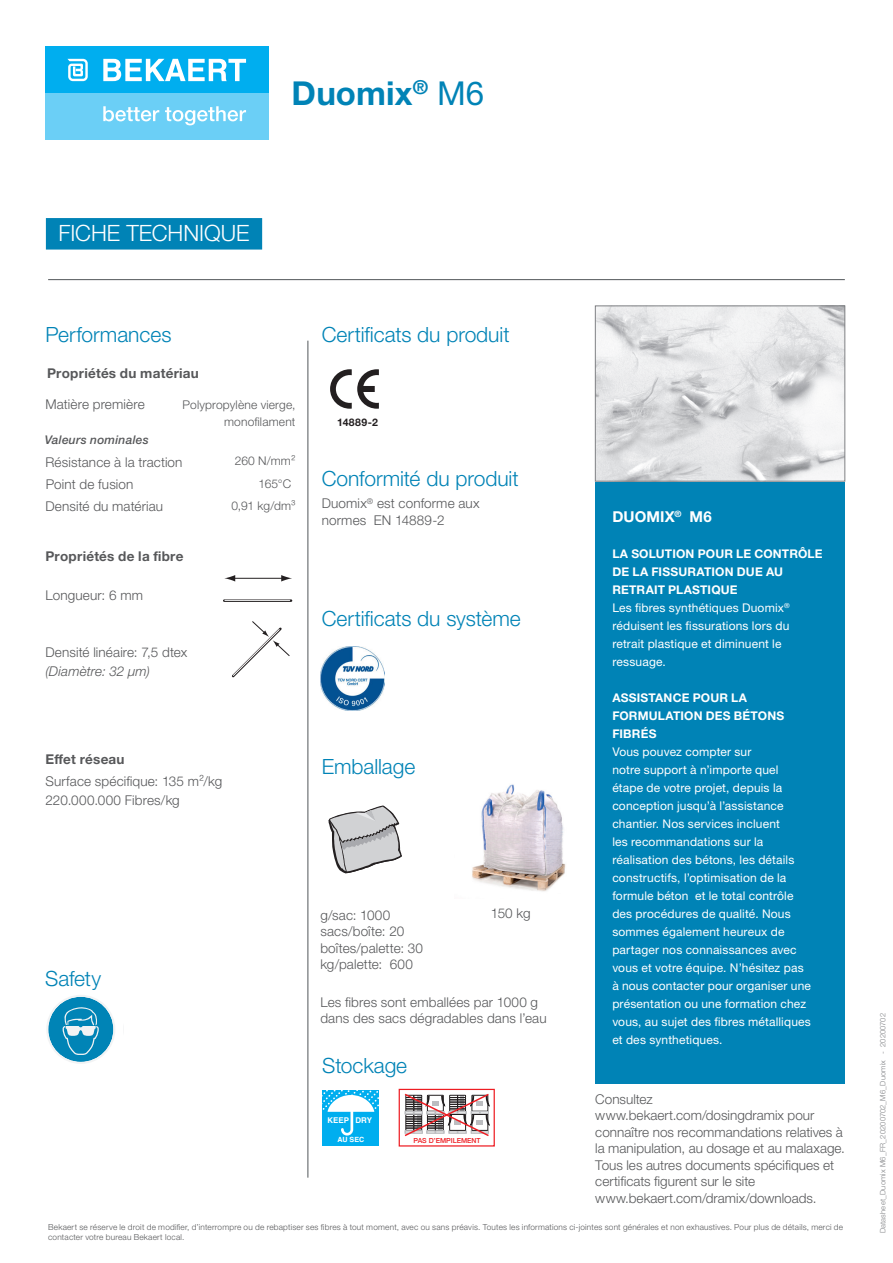
<style>
.page{position:relative;width:893px;height:1263px;background:#fff}
.page>*{position:absolute;margin:0;border:0;box-sizing:border-box;transform-origin:0 0}
.t1{font:700 33px "Helvetica Neue LTW1 G";letter-spacing:.005em;color:#0083b6}
.t2{font:300 22.5px "Helvetica Neue LTW1 G";letter-spacing:-.005em;color:#fff}
.t3{font:300 21px "Helvetica Neue LTW1 G";letter-spacing:-.005em;color:#0083b6}
.t4{font:700 15px "Helvetica Neue LTW1 G";letter-spacing:.005em;color:#fff}
.t5{font:300 13.5px/16.5px "Helvetica Neue LTW1 G";letter-spacing:.005em;color:#57585a}
.t6{font:700 13.5px "Helvetica Neue LTW1 G";letter-spacing:.02em;color:#57585a}
.t7{font:italic 300 13.5px "Helvetica Neue LTW1 G";letter-spacing:.01em;color:#57585a}
.t8{font:12px/18px "Helvetica Neue LTW1 G";letter-spacing:.015em;color:#fff}
.t9{font:300 12px/16.5px "Helvetica Neue LTW1 G";letter-spacing:.015em;color:#57585a;text-align:right}
.t10{font:700 12px/18px "Helvetica Neue LTW1 G";letter-spacing:.015em;color:#fff}
.t11{font:italic 500 12px "Helvetica Neue LTW1 G";letter-spacing:.02em;color:#57585a}
.t12{font:700 10.5px "Helvetica Neue LTW1 G";letter-spacing:.04em;color:#231f20}
.t13{font:300 8.25px/10.5px "Helvetica Neue LTW1 G";letter-spacing:.025em;color:#57585a}
.t14{font:700 7.95px "Helvetica";color:#fff}
.t15{font:300 7.5px "Helvetica Neue LTW1 G";letter-spacing:.025em;color:#808285}
.t16{font:700 7.2px "Helvetica";color:#fff}
.t17{font:500 6.9px "Helvetica Neue";color:#ee1d23}
.s1{font-weight:400}
.s2{font-weight:700}
</style>
<div class="page">
<div style="left:45px;top:90px;width:223px;height:50px;background:#6bcff6"></div>
<div style="left:45px;top:47px;width:223px;height:46px;background:#00aeef"></div>
<svg style="left:67px;top:59px;width:21px;height:22px"></svg>
<svg style="left:103px;top:59px;width:143px;height:22px"></svg>
<svg style="left:103px;top:106px;width:56px;height:15px"></svg>
<svg style="left:165px;top:106px;width:81px;height:19px"></svg>
<img style="left:597px;top:308px;width:246px;height:171px">
<div style="left:595px;top:306px;width:250px;height:175px;border:1px solid #808285"></div>
<img style="left:320px;top:646px;width:64px;height:64px">
<svg style="left:330px;top:369px;width:49px;height:40px"></svg>
<hr style="left:308px;top:341px;width:1px;height:837px;background:#515659">
<svg style="left:232px;top:621px;width:58px;height:57px"></svg>
<hr style="left:234px;top:578px;width:49px;height:1px;background:#231f20">
<svg style="left:281px;top:575px;width:11px;height:6px"></svg>
<svg style="left:224px;top:575px;width:11px;height:6px"></svg>
<hr style="left:224px;top:599px;width:67px;height:3px;background:#231f20">
<hr style="left:225px;top:600px;width:65px;height:1px;background:#fff">
<svg style="left:47px;top:995px;width:68px;height:69px"></svg>
<hr style="left:48px;top:279px;width:797px;height:1px;background:#515659">
<svg style="left:328px;top:805px;width:74px;height:69px"></svg>
<img style="left:472px;top:784px;width:94px;height:108px">
<div style="left:46px;top:218px;width:216px;height:32px;background:#0083b6"></div>
<div style="left:595px;top:482px;width:250px;height:601px;background:#0083b6"></div>
<div style="left:322px;top:1090px;width:57px;height:55px;background:#00aeef"></div>
<svg style="left:322px;top:1090px;width:57px;height:45px"></svg>
<div style="left:399px;top:1089px;width:96px;height:57px;border:1px solid #ee1d23"></div>
<svg style="left:404px;top:1093px;width:86px;height:44px"></svg>
<h1 class="t1" style="left:292px;top:73px;width:194px">Duomix<sup>®</sup> <span class="s1">M6</span></h1>
<h2 class="t2" style="left:59px;top:220px;width:192px">FICHE TECHNIQUE</h2>
<h3 class="t3" style="left:45px;top:322px;width:128px">Performances</h3>
<p class="t6" style="left:47px;top:365px;width:153px">Propriétés du matériau</p>
<p class="t5" style="left:45px;top:396px;width:101px">Matière première</p>
<p class="t9" style="left:183px;top:397px;width:114px">Polypropylène vierge, monofilament</p>
<p class="t11" style="left:45px;top:432px;width:105px">Valeurs nominales</p>
<p class="t9" style="left:235px;top:453px;width:62px">260 N/mm²</p>
<p class="t9" style="left:231px;top:498px;width:66px">0,91 kg/dm³</p>
<p class="t5" style="left:45px;top:453px;width:139px">Résistance à la traction</p>
<p class="t5" style="left:45px;top:498px;width:119px">Densité du matériau</p>
<p class="t5" style="left:46px;top:476px;width:89px">Point de fusion</p>
<p class="t9" style="left:259px;top:475px;width:34px">165°C</p>
<p class="t6" style="left:45px;top:548px;width:140px">Propriétés de la fibre</p>
<p class="t5" style="left:45px;top:587px;width:99px">Longueur: 6 mm</p>
<p class="t5" style="left:45px;top:644px;width:143px">Densité linéaire: 7,5 dtex</p>
<p class="t7" style="left:45px;top:663px;width:106px">(Diamètre: 32 µm)</p>
<h3 class="t3" style="left:322px;top:322px;width:189px">Certificats du produit</h3>
<p class="t12" style="left:337px;top:416px;width:42px">14889-2</p>
<h3 class="t3" style="left:322px;top:465px;width:198px">Conformité du produit</h3>
<p class="t5" style="left:322px;top:495px;width:159px">Duomix<sup>®</sup> est conforme aux normes EN 14889-2</p>
<h3 class="t3" style="left:322px;top:605px;width:200px">Certificats du système</h3>
<p class="t6" style="left:45px;top:751px;width:81px">Effet réseau</p>
<p class="t5" style="left:45px;top:771px;width:178px;line-height:19.5px">Surface spécifique: 135 m²/kg<br>220.000.000 Fibres/kg</p>
<h3 class="t3" style="left:322px;top:754px;width:95px">Emballage</h3>
<h3 class="t3" style="left:45px;top:966px;width:58px">Safety</h3>
<p class="t5" style="left:320px;top:906px;width:104px">g/sac: 1000 sacs/boîte: 20 boîtes/palette: 30 kg/palette: 600</p>
<p class="t5" style="left:491px;top:905px;width:41px">150 kg</p>
<p class="t5" style="left:320px;top:993px;width:228px">Les fibres sont emballées par 1000 g dans des sacs dégradables dans l’eau</p>
<h3 class="t3" style="left:322px;top:1053px;width:87px">Stockage</h3>
<p class="t14" style="left:327px;top:1113px;width:46px">KEEP DRY</p>
<p class="t16" style="left:337px;top:1134px;width:28px">AU SEC</p>
<p class="t17" style="left:414px;top:1134px;width:69px">PAS D’EMPILEMENT</p>
<p class="t4" style="left:612px;top:507px;width:101px">DUOMIX<sup>®</sup> M6</p>
<p class="t8" style="left:612px;top:545px;width:212px"><span class="s2">LA SOLUTION POUR LE CONTRÔLE<br>DE LA FISSURATION DUE AU<br>RETRAIT PLASTIQUE<br></span>Les fibres synthétiques Duomix<sup>® </sup>réduisent les fissurations lors du retrait plastique et diminuent le ressuage.</p>
<p class="t10" style="left:612px;top:689px;width:173px">ASSISTANCE POUR LA<br>FORMULATION DES BÉTONS<br>FIBRÉS</p>
<p class="t8" style="left:612px;top:743px;width:200px">Vous pouvez compter sur<br>notre support à n’importe quel étape de votre projet, depuis la conception jusqu’à l’assistance chantier. Nos services incluent<br>les recommandations sur la réalisation des bétons, les détails constructifs, l’optimisation de la formule béton et le total contrôle des procédures de qualité. Nous sommes également heureux de partager nos connaissances avec vous et votre équipe. N’hésitez pas à nous contacter pour organiser une présentation ou une formation chez vous, au sujet des fibres métalliques et des synthetiques.</p>
<p class="t5" style="left:595px;top:1091px;width:251px">Consultez<br>www.bekaert.com/dosingdramix pour connaître nos recommandations relatives à la manipulation, au dosage et au malaxage.<br>Tous les autres documents spécifiques et certificats figurent sur le site www.bekaert.com/dramix/downloads.</p>
<p class="t13" style="left:48px;top:1221px;width:796px">Bekaert se réserve le droit de modifier, d’interrompre ou de rebaptiser ses fibres à tout moment, avec ou sans préavis. Toutes les informations ci-jointes sont générales et non exhaustives. Pour plus de détails, merci de contacter votre bureau Bekaert local.</p>
<p class="t15" style="left:878px;top:1233px;width:222px;rotate:-90deg">Datasheet_Duomix M6_FR_20200702_M6_Duomix - 20200702</p>
</div>
